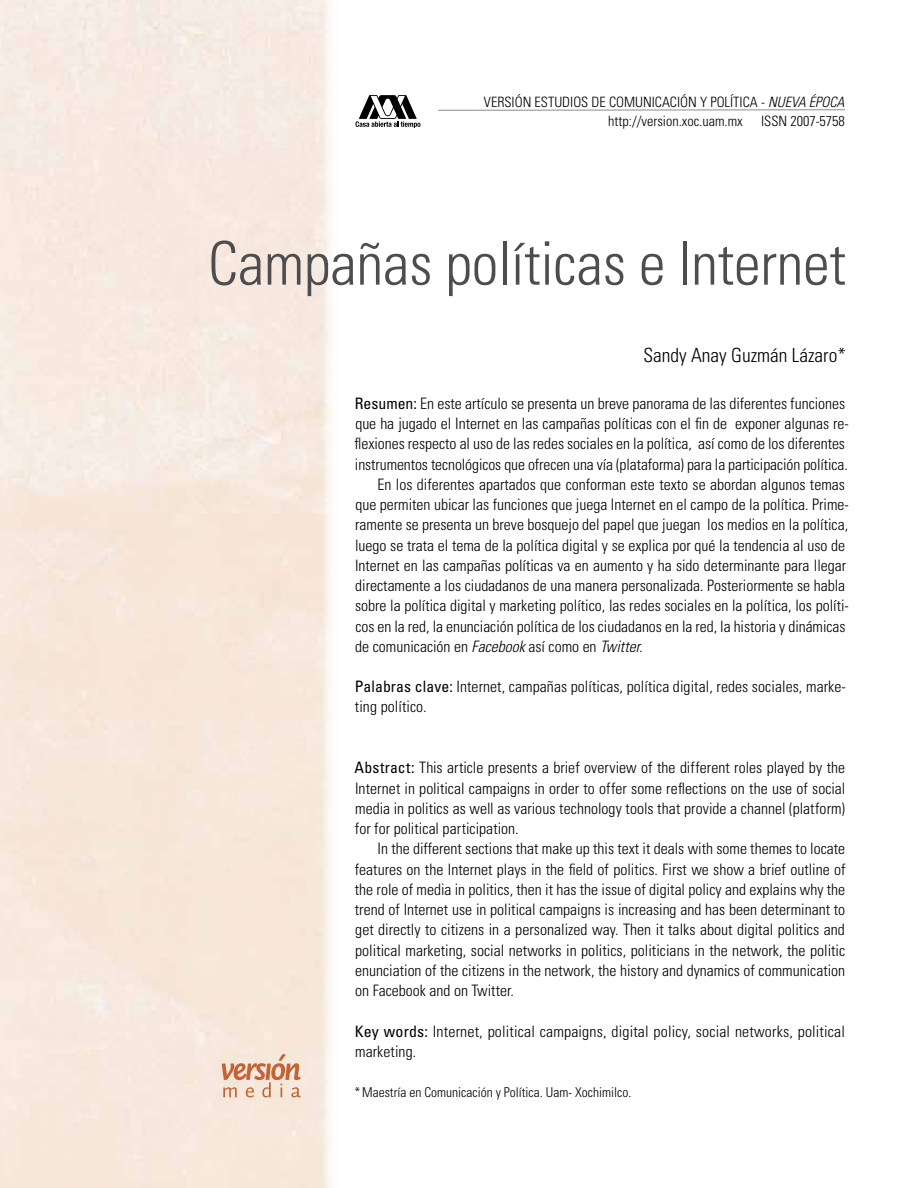
<style>
.page{position:relative;width:918px;height:1188px;background:#fff}
.page>*{position:absolute;margin:0;border:0;box-sizing:border-box;transform-origin:0 0}
.t1{font:300 condensed 60px "Univers LT Std";letter-spacing:-.005em;color:#4d4d4f}
.t2{font:300 condensed 19.5px "Univers LT Std";color:#000}
.t3{font:300 condensed 15.75px/20.2px "Univers LT Std";color:#000}
.t4{font:300 condensed 14.25px/19.2px "Univers LT Std";color:#000}
.t5{font:300 condensed 13.5px "Univers LT Std";color:#000}
.s1{font-style:italic}
.s2{font-weight:400}
</style>
<div class="page">
<svg style="left:284px;top:0;width:137px;height:1188px"></svg>
<svg style="left:438px;top:109px;width:407px;height:2px"></svg>
<svg style="left:356px;top:95px;width:64px;height:33px"></svg>
<svg style="left:222px;top:1054px;width:79px;height:43px;background:#e7c1aa"></svg>
<p class="t4" style="left:608px;top:93px;width:238px;text-indent:-124px">Versión Estudios de Comunicación y Política - <span class="s1">nueva Época </span>http://version.xoc.uam.mx</p>
<p class="t4" style="left:761px;top:112px;width:7px">ISSN</p>
<p class="t4" style="left:790px;top:112px;width:56px">2007-5758</p>
<h1 class="t1" style="left:208px;top:227px;width:639px">Campañas políticas e I nternet</h1>
<p class="t2" style="left:644px;top:343px;width:204px">Sandy Anay Guzmán Lázaro*</p>
<p class="t3" style="left:355px;top:393px;width:492px"><span class="s2">Resumen:</span> En este artículo se presenta un breve panorama de las diferentes funciones</p>
<p class="t3" style="left:355px;top:413px;width:495px">que ha jugado el I nternet en las campañas políticas con el fin de exponer algunas re-</p>
<p class="t3" style="left:354px;top:434px;width:492px">flexiones respecto al uso de las redes sociales en la política, así como de los diferentes</p>
<p class="t3" style="left:355px;top:454px;width:494px">instrumentos tecnológicos que ofrecen una vía (plataforma) para la participación política.</p>
<p class="t3" style="left:377px;top:474px;width:469px">En los diferentes apartados que conforman este texto se abordan algunos temas</p>
<p class="t3" style="left:355px;top:494px;width:495px">que permiten ubicar las funciones que juega I nternet en el campo de la política. Prime-</p>
<p class="t3" style="left:355px;top:515px;width:495px">ramente se presenta un breve bosquejo del papel que juegan los medios en la política,</p>
<p class="t3" style="left:355px;top:535px;width:492px">luego se trata el tema de la política digital y se explica por qué la tendencia al uso de</p>
<p class="t3" style="left:355px;top:555px;width:493px">I nternet en las campañas políticas va en aumento y ha sido determinante para llegar</p>
<p class="t3" style="left:355px;top:575px;width:491px">directamente a los ciudadanos de una manera personalizada. Posteriormente se habla</p>
<p class="t3" style="left:355px;top:596px;width:495px">sobre la política digital y marketing político, las redes sociales en la política, los políti-</p>
<p class="t3" style="left:355px;top:616px;width:492px">cos en la red, la enunciación política de los ciudadanos en la red, la historia y dinámicas</p>
<p class="t3" style="left:355px;top:636px;width:289px">de comunicación en <span class="s1">Facebook</span> así como en <span class="s1">Twitter.</span></p>
<p class="t3" style="left:355px;top:677px;width:493px"><span class="s2">Palabras clave:</span> I nternet, campañas políticas, política digital, redes sociales, marke&shy;ting político.</p>
<p class="t3" style="left:354px;top:758px;width:492px;text-align:justify"><span class="s2">Abstract:</span> This article presents a brief overview of the different roles played by the Internet in political campaigns in order to offer some reflections on the use of social media in politics as well as various technology tools that provide a channel (platform) for for political participation.</p>
<p class="t3" style="left:355px;top:839px;width:492px;text-align:justify;text-indent:23px">I n the different sections that make up this text it deals with some themes to locate features on the I nternet plays in the field of politics. First we show a brief outline of the role of media in politics, then it has the issue of digital policy and explains why the trend of I nternet use in political campaigns is increasing and has been determinant to get directly to citizens in a personalized way. Then it talks about digital politics and political marketing, social networks in politics, politicians in the network, the politic enunciation of the citizens in the network, the history and dynamics of communication on Facebook and on Twitter.</p>
<p class="t3" style="left:355px;top:1021px;width:492px"><span class="s2">Key words:</span> I nternet, political campaigns, digital policy, social networks, political marketing.</p>
<p class="t5" style="left:354px;top:1084px;width:278px">*Maestría en Comunicación y Política. Uam- Xochimilco.</p>
</div>
